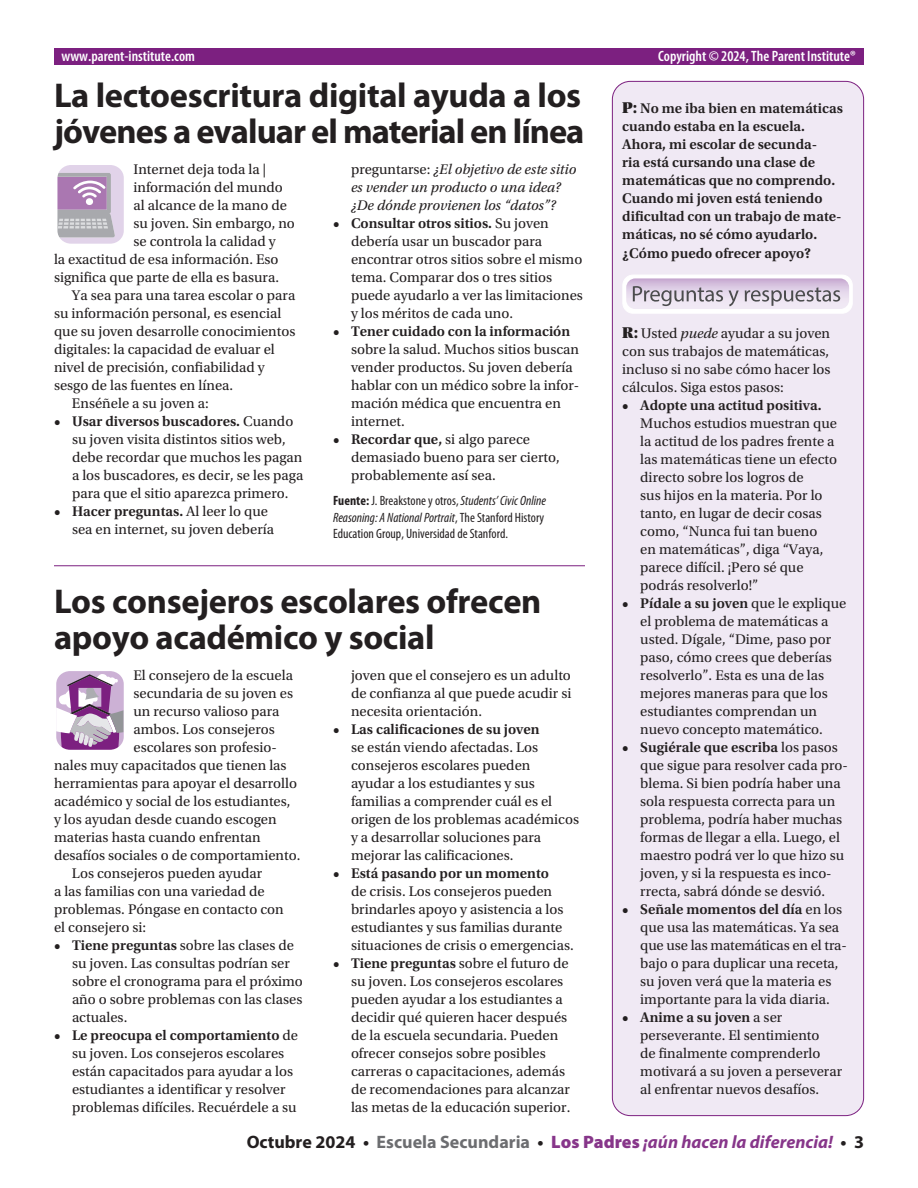
<style>
.page{position:relative;width:918px;height:1188px;background:#fff}
.page>*{position:absolute;margin:0;border:0;box-sizing:border-box;transform-origin:0 0}
.t1{font:700 34.5px/36px "Myriad Pro";letter-spacing:-.01em;color:#231f20}
.t2{font:italic 700 18px "Myriad Pro";color:#87368a}
.t3{font:600 condensed 15px "Myriad Pro";color:#fff}
.t4{font:14.7px/18px "Utopia Std";color:#231f20}
.t5{font:600 14.7px/18px "Utopia Std";color:#231f20}
.t6{font:italic 14.7px/18px "Utopia Std";color:#231f20}
.t7{font:condensed 13.5px/16.5px "Myriad Pro";color:#231f20}
.s1{font-weight:600}
.s2{font-style:normal}
.s3{font-weight:700}
.s4{font-style:italic}
.s5{font-family:"Utopia Std Black Headline";font-weight:400;font-size:16.5px}
.s6{font-family:"Utopia Std Black Headline";font-size:16.5px}
.s7{font-style:normal;color:#231f20}
.s8{font-style:normal;color:#6c6d70}
.s9{font-weight:900;font-style:normal}
</style>
<div class="page">
<div style="left:612px;top:81px;width:252px;height:1035px;background:#f0e9f4;border-radius:18px"></div>
<div style="left:54px;top:49px;width:810px;height:16px;background:#7c2080"></div>
<div style="left:623px;top:275px;width:229px;height:38px;background:#fff;border-radius:10px"></div>
<div style="left:622px;top:275px;width:231px;height:39px;border:1px solid #fff;border-radius:10px"></div>
<svg style="left:626px;top:278px;width:223px;height:31px;background:#cdc1d3"></svg>
<svg style="left:57px;top:165px;width:67px;height:79px;background:#c4b3ca"></svg>
<svg style="left:56px;top:671px;width:68px;height:79px"></svg>
<hr style="left:54px;top:565px;width:531px;height:1px;background:#7c2080">
<p class="t3" style="left:62px;top:46px;width:135px">www.parent-institute.com</p>
<p class="t3" style="left:658px;top:46px;width:199px">Copyright © 2024, The Parent Institute®</p>
<h1 class="t1" style="left:54px;top:76px;width:532px">La lectoescritura digital ayuda a los jóvenes a evaluar el material en línea</h1>
<p class="t4" style="left:134px;top:160px;width:134px">Internet deja toda la |</p>
<p class="t4" style="left:134px;top:178px;width:151px">información del mundo</p>
<p class="t4" style="left:134px;top:196px;width:155px">al alcance de la mano de</p>
<p class="t4" style="left:134px;top:214px;width:163px">su joven. Sin embargo, no</p>
<p class="t4" style="left:134px;top:232px;width:144px">se controla la calidad y</p>
<p class="t4" style="left:54px;top:250px;width:226px">la exactitud de esa información. Eso</p>
<p class="t4" style="left:54px;top:268px;width:227px">significa que parte de ella es basura.</p>
<p class="t4" style="left:72px;top:286px;width:225px">Ya sea para una tarea escolar o para</p>
<p class="t4" style="left:54px;top:304px;width:229px">su información personal, es esencial</p>
<p class="t4" style="left:54px;top:322px;width:243px">que su joven desarrolle conocimientos</p>
<p class="t4" style="left:54px;top:340px;width:222px">digitales: la capacidad de evaluar el</p>
<p class="t4" style="left:54px;top:358px;width:212px">nivel de precisión, confiabilidad y</p>
<p class="t4" style="left:54px;top:376px;width:181px">sesgo de las fuentes en línea.</p>
<p class="t4" style="left:72px;top:394px;width:138px">Enséñele a su joven a:</p>
<p class="t4" style="left:72px;top:412px;width:233px;text-indent:-18px"><span class="s1">• Usar diversos buscadores.</span> Cuando su joven visita distintos sitios web, debe recordar que muchos les pagan a los buscadores, es decir, se les paga para que el sitio aparezca primero.</p>
<p class="t4" style="left:72px;top:502px;width:204px;text-indent:-18px"><span class="s1">• Hacer preguntas.</span> Al leer lo que sea en internet, su joven debería</p>
<p class="t6" style="left:351px;top:160px;width:227px"><span class="s2">preguntarse:</span> ¿El objetivo de este sitio es vender un producto o una idea? ¿De dónde provienen los “datos”?</p>
<p class="t4" style="left:351px;top:214px;width:233px;text-indent:-18px"><span class="s1">• Consultar otros sitios.</span> Su joven debería usar un buscador para encontrar otros sitios sobre el mismo tema. Comparar dos o tres sitios puede ayudarlo a ver las limitaciones y los méritos de cada uno.</p>
<p class="t5" style="left:333px;top:322px;width:239px">• Tener cuidado con la información</p>
<p class="t4" style="left:351px;top:340px;width:230px">sobre la salud. Muchos sitios buscan vender productos. Su joven debería hablar con un médico sobre la infor&shy;mación médica que encuentra en internet.</p>
<p class="t4" style="left:351px;top:430px;width:210px;text-indent:-18px"><span class="s1">• Recordar que,</span> si algo parece demasiado bueno para ser cierto, probablemente así sea.</p>
<p class="t7" style="left:333px;top:492px;width:215px"><span class="s3">Fuente:</span> J. Breakstone y otros, <span class="s4">Students’ Civic Online<br>Reasoning: A National Portrait</span>, The Stanford History<br>Education Group, Universidad de Stanford.</p>
<h1 class="t1" style="left:54px;top:583px;width:489px">Los consejeros escolares ofrecen apoyo académico y social</h1>
<p class="t4" style="left:134px;top:666px;width:161px">El consejero de la escuela</p>
<p class="t4" style="left:134px;top:684px;width:161px">secundaria de su joven es</p>
<p class="t4" style="left:134px;top:702px;width:148px">un recurso valioso para</p>
<p class="t4" style="left:134px;top:720px;width:143px">ambos. Los consejeros</p>
<p class="t4" style="left:134px;top:738px;width:145px">escolares son profesio-</p>
<p class="t4" style="left:54px;top:756px;width:234px">nales muy capacitados que tienen las</p>
<p class="t4" style="left:54px;top:774px;width:244px">herramientas para apoyar el desarrollo</p>
<p class="t4" style="left:54px;top:792px;width:238px">académico y social de los estudiantes,</p>
<p class="t4" style="left:54px;top:810px;width:224px">y los ayudan desde cuando escogen</p>
<p class="t4" style="left:54px;top:828px;width:208px">materias hasta cuando enfrentan</p>
<p class="t4" style="left:54px;top:846px;width:248px">desafíos sociales o de comportamiento.</p>
<p class="t4" style="left:72px;top:864px;width:192px">Los consejeros pueden ayudar</p>
<p class="t4" style="left:54px;top:882px;width:212px">a las familias con una variedad de</p>
<p class="t4" style="left:54px;top:900px;width:231px">problemas. Póngase en contacto con</p>
<p class="t4" style="left:54px;top:918px;width:94px">el consejero si:</p>
<p class="t4" style="left:72px;top:936px;width:232px;text-indent:-18px"><span class="s1">• Tiene preguntas</span> sobre las clases de su joven. Las consultas podrían ser sobre el cronograma para el próximo año o sobre problemas con las clases actuales.</p>
<p class="t4" style="left:72px;top:1026px;width:228px;text-indent:-18px"><span class="s1">• Le preocupa el comportamiento</span> de su joven. Los consejeros escolares están capacitados para ayudar a los estudiantes a identificar y resolver problemas difíciles. Recuérdele a su</p>
<p class="t4" style="left:351px;top:666px;width:222px;text-align:justify">joven que el consejero es un adulto de confianza al que puede acudir si necesita orientación.</p>
<p class="t5" style="left:333px;top:720px;width:208px">• Las calificaciones de su joven</p>
<p class="t4" style="left:351px;top:738px;width:230px">se están viendo afectadas. Los consejeros escolares pueden<br>ayudar a los estudiantes y sus familias a comprender cuál es el origen de los problemas académicos y a desarrollar soluciones para mejorar las calificaciones.</p>
<p class="t5" style="left:333px;top:864px;width:217px">• Está pasando por un momento</p>
<p class="t4" style="left:351px;top:882px;width:224px">de crisis. Los consejeros pueden brindarles apoyo y asistencia a los estudiantes y sus familias durante situaciones de crisis o emergencias.</p>
<p class="t4" style="left:351px;top:954px;width:221px;text-indent:-18px"><span class="s1">• Tiene preguntas</span> sobre el futuro de su joven. Los consejeros escolares pueden ayudar a los estudiantes a decidir qué quieren hacer después de la escuela secundaria. Pueden ofrecer consejos sobre posibles carreras o capacitaciones, además de recomendaciones para alcanzar las metas de la educación superior.</p>
<p class="t5" style="left:622px;top:99px;width:222px"><span class="s5">P:</span> No me iba bien en matemáticas cuando estaba en la escuela.<br>Ahora, mi escolar de secunda-<br>ria está cursando una clase de matemáticas que no comprendo.<br>Cuando mi joven está teniendo dificultad con un trabajo de mate&shy;máticas, no sé cómo ayudarlo.</p>
<p class="t5" style="left:622px;top:245px;width:190px">¿Cómo puedo ofrecer apoyo?</p>
<p class="t4" style="left:622px;top:324px;width:210px;text-align:justify"><span class="s6">R:</span> Usted <span class="s4">puede</span> ayudar a su joven con sus trabajos de matemáticas, incluso si no sabe cómo hacer los cálculos. Siga estos pasos:</p>
<p class="t5" style="left:622px;top:396px;width:201px">• Adopte una actitud positiva.</p>
<p class="t4" style="left:640px;top:414px;width:198px">Muchos estudios muestran que la actitud de los padres frente a las matemáticas tiene un efecto directo sobre los logros de<br>sus hijos en la materia. Por lo tanto, en lugar de decir cosas como, “Nunca fui tan bueno<br>en matemáticas”, diga “Vaya, parece difícil. ¡Pero sé que podrás resolverlo!”</p>
<p class="t4" style="left:640px;top:594px;width:208px;text-indent:-18px"><span class="s1">• Pídale a su joven</span> que le explique el problema de matemáticas a usted. Dígale, “Dime, paso por paso, cómo crees que deberías resolverlo”. Esta es una de las mejores maneras para que los estudiantes comprendan un nuevo concepto matemático.</p>
<p class="t4" style="left:640px;top:738px;width:209px;text-indent:-18px"><span class="s1">• Sugiérale que escriba</span> los pasos que sigue para resolver cada pro&shy;blema. Si bien podría haber una sola respuesta correcta para un problema, podría haber muchas formas de llegar a ella. Luego, el maestro podrá ver lo que hizo su joven, y si la respuesta es inco&shy;rrecta, sabrá dónde se desvió.</p>
<p class="t4" style="left:640px;top:900px;width:208px;text-indent:-18px"><span class="s1">• Señale momentos del día</span> en los que usa las matemáticas. Ya sea que use las matemáticas en el tra&shy;bajo o para duplicar una receta, su joven verá que la materia es importante para la vida diaria.</p>
<p class="t4" style="left:640px;top:1008px;width:203px;text-indent:-18px"><span class="s1">• Anime a su joven</span> a ser perseverante. El sentimiento<br>de finalmente comprenderlo motivará a su joven a perseverar al enfrentar nuevos desafíos.</p>
<p class="t2" style="left:247px;top:1130px;width:619px"><span class="s7">Octubre 2024 •</span> <span class="s8">Escuela Secundaria</span> <span class="s7">•</span> <span class="s9">Los Padres</span> ¡aún hacen la diferencia! <span class="s7">• 3</span></p>
</div>
